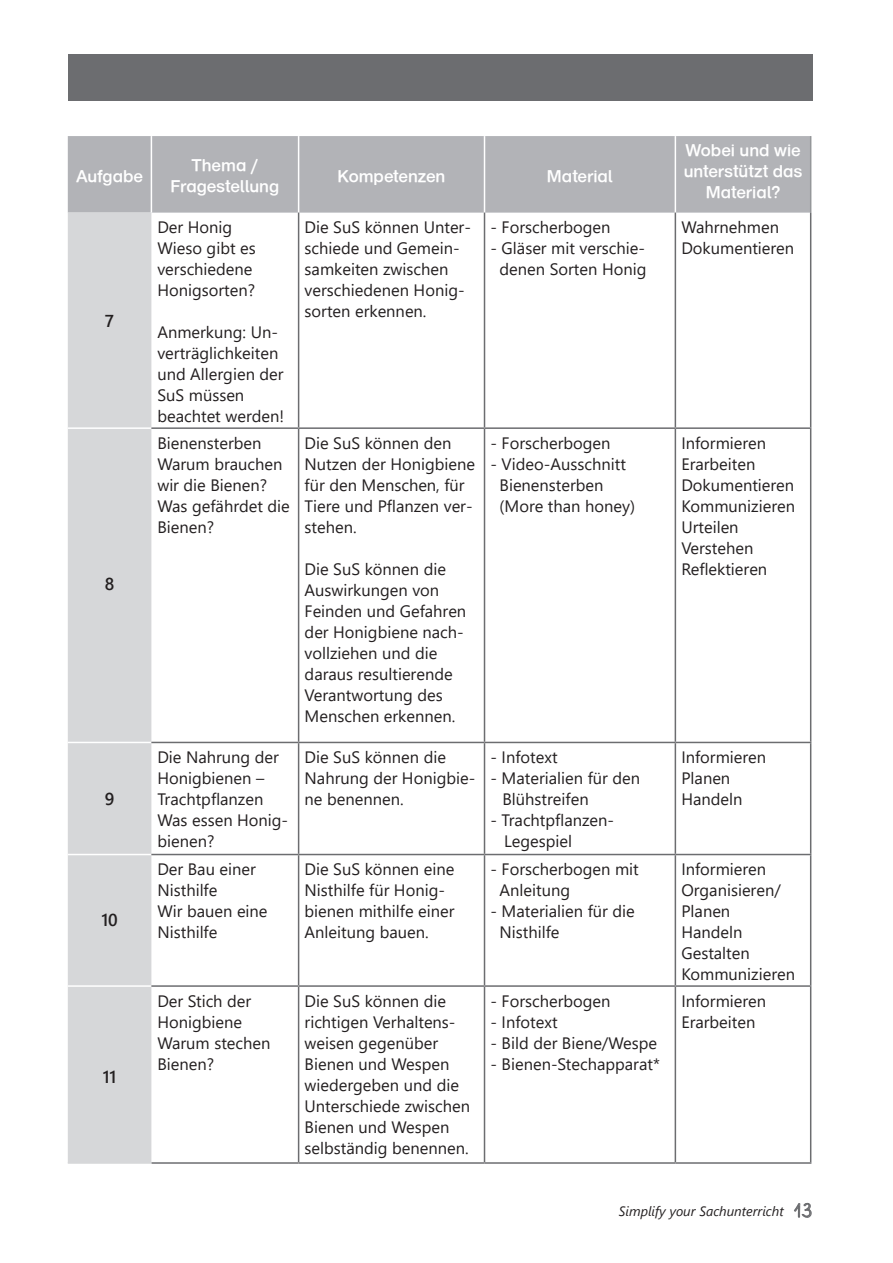
<style>
.page{position:relative;width:893px;height:1263px;background:#fff}
.page>*{position:absolute;margin:0;border:0;box-sizing:border-box;transform-origin:0 0}
.Tabelle_Head{font:17.7px/21px "Norddruck";color:#fff;text-align:center}
.Brot{font:600 17.25px "Segoe UI";color:#231f20}
.Tabelleninhalt{font:16.5px/21px "Segoe UI";color:#231f20}
.t1{font:italic 13.5px "Segoe UI";color:#231f20}
.s1{font-family:"Grundschrift";font-style:normal;font-size:18px;color:#6c6d70}
</style>
<div class="page">
<div style="left:68px;top:54px;width:744px;height:47px;background:#6c6d70"></div>
<div style="left:68px;top:136px;width:742px;height:77px;background:#b2b3b7"></div>
<div style="left:68px;top:213px;width:83px;height:949px;background:#d6d7d9"></div>
<hr style="left:151px;top:136px;width:1px;height:77px;background:#fff">
<hr style="left:298px;top:136px;width:1px;height:77px;background:#fff">
<hr style="left:484px;top:136px;width:1px;height:77px;background:#fff">
<hr style="left:675px;top:136px;width:1px;height:77px;background:#fff">
<hr style="left:68px;top:427px;width:83px;height:2px;background:#fff">
<hr style="left:68px;top:742px;width:83px;height:1px;background:#fff">
<hr style="left:68px;top:854px;width:83px;height:1px;background:#fff">
<hr style="left:68px;top:985px;width:83px;height:2px;background:#fff">
<hr style="left:810px;top:136px;width:1px;height:77px;background:#95979a">
<hr style="left:298px;top:213px;width:1px;height:214px;background:#6c6d70">
<hr style="left:484px;top:213px;width:1px;height:214px;background:#6c6d70">
<hr style="left:675px;top:213px;width:1px;height:214px;background:#6c6d70">
<hr style="left:810px;top:213px;width:1px;height:214px;background:#6c6d70">
<hr style="left:151px;top:427px;width:148px;height:2px;background:#6c6d70">
<hr style="left:151px;top:742px;width:148px;height:1px;background:#6c6d70">
<hr style="left:151px;top:854px;width:148px;height:1px;background:#6c6d70">
<hr style="left:298px;top:429px;width:1px;height:313px;background:#6c6d70">
<hr style="left:298px;top:743px;width:1px;height:111px;background:#6c6d70">
<hr style="left:298px;top:855px;width:1px;height:130px;background:#6c6d70">
<hr style="left:299px;top:427px;width:185px;height:2px;background:#6c6d70">
<hr style="left:484px;top:427px;width:191px;height:2px;background:#6c6d70">
<hr style="left:484px;top:429px;width:1px;height:313px;background:#6c6d70">
<hr style="left:484px;top:743px;width:1px;height:111px;background:#6c6d70">
<hr style="left:484px;top:855px;width:1px;height:130px;background:#6c6d70">
<hr style="left:299px;top:742px;width:185px;height:1px;background:#6c6d70">
<hr style="left:484px;top:742px;width:191px;height:1px;background:#6c6d70">
<hr style="left:299px;top:854px;width:185px;height:1px;background:#6c6d70">
<hr style="left:484px;top:854px;width:191px;height:1px;background:#6c6d70">
<hr style="left:675px;top:429px;width:1px;height:313px;background:#6c6d70">
<hr style="left:675px;top:743px;width:1px;height:111px;background:#6c6d70">
<hr style="left:675px;top:855px;width:1px;height:130px;background:#6c6d70">
<hr style="left:675px;top:427px;width:136px;height:2px;background:#6c6d70">
<hr style="left:810px;top:429px;width:1px;height:313px;background:#6c6d70">
<hr style="left:810px;top:743px;width:1px;height:111px;background:#6c6d70">
<hr style="left:810px;top:855px;width:1px;height:130px;background:#6c6d70">
<hr style="left:675px;top:742px;width:136px;height:1px;background:#6c6d70">
<hr style="left:675px;top:854px;width:136px;height:1px;background:#6c6d70">
<hr style="left:151px;top:985px;width:148px;height:2px;background:#6c6d70">
<hr style="left:151px;top:1162px;width:148px;height:2px;background:#6c6d70">
<hr style="left:298px;top:987px;width:1px;height:175px;background:#6c6d70">
<hr style="left:299px;top:985px;width:185px;height:2px;background:#6c6d70">
<hr style="left:484px;top:985px;width:191px;height:2px;background:#6c6d70">
<hr style="left:484px;top:987px;width:1px;height:175px;background:#6c6d70">
<hr style="left:299px;top:1162px;width:185px;height:2px;background:#6c6d70">
<hr style="left:484px;top:1162px;width:191px;height:2px;background:#6c6d70">
<hr style="left:675px;top:987px;width:1px;height:175px;background:#6c6d70">
<hr style="left:675px;top:985px;width:136px;height:2px;background:#6c6d70">
<hr style="left:810px;top:987px;width:1px;height:175px;background:#6c6d70">
<hr style="left:675px;top:1162px;width:136px;height:2px;background:#6c6d70">
<hr style="left:68px;top:1162px;width:83px;height:2px;background:#d6d7d9">
<p class="Tabelle_Head" style="left:76px;top:167px;width:68px">Aufgabe</p>
<p class="Tabelle_Head" style="left:171px;top:156px;width:110px">Thema /<br>Fragestellung</p>
<p class="Tabelle_Head" style="left:338px;top:166px;width:109px">Kompetenzen</p>
<p class="Tabelle_Head" style="left:547px;top:166px;width:68px">Material</p>
<p class="Brot" style="left:105px;top:305px;width:11px">7</p>
<p class="Brot" style="left:105px;top:567px;width:11px">8</p>
<p class="Brot" style="left:105px;top:782px;width:11px">9</p>
<p class="Brot" style="left:101px;top:903px;width:18px">10</p>
<p class="Brot" style="left:103px;top:1061px;width:15px">11</p>
<p class="Tabelleninhalt" style="left:157px;top:215px;width:76px">Der Honig</p>
<p class="Tabelleninhalt" style="left:157px;top:236px;width:100px">Wieso gibt es verschiedene<br>Honigsorten?</p>
<p class="Tabelleninhalt" style="left:157px;top:320px;width:128px">Anmerkung: Un&shy;verträglichkeiten und Allergien der<br>SuS müssen beachtet werden!</p>
<p class="Tabelleninhalt" style="left:157px;top:431px;width:106px">Bienensterben</p>
<p class="Tabelleninhalt" style="left:157px;top:452px;width:127px">Warum brauchen wir die Bienen?</p>
<p class="Tabelleninhalt" style="left:157px;top:494px;width:134px">Was gefährdet die<br>Bienen?</p>
<p class="Tabelleninhalt" style="left:157px;top:745px;width:123px">Die Nahrung der<br>Honigbienen –<br>Trachtpflanzen</p>
<p class="Tabelleninhalt" style="left:157px;top:808px;width:132px">Was essen Honig&shy;bienen?</p>
<p class="Tabelleninhalt" style="left:157px;top:857px;width:100px">Der Bau einer<br>Nisthilfe</p>
<p class="Tabelleninhalt" style="left:157px;top:899px;width:112px">Wir bauen eine<br>Nisthilfe</p>
<p class="Tabelleninhalt" style="left:305px;top:215px;width:168px">Die SuS können Unter&shy;schiede und Gemein&shy;samkeiten zwischen verschiedenen Honig&shy;sorten erkennen.</p>
<p class="Tabelleninhalt" style="left:490px;top:215px;width:121px">- Forscherbogen</p>
<p class="Tabelleninhalt" style="left:490px;top:236px;width:157px;text-align:center">- Gläser mit verschie&shy;denen Sorten Honig</p>
<p class="Tabelleninhalt" style="left:305px;top:431px;width:172px">Die SuS können den<br>Nutzen der Honigbiene für den Menschen, für<br>Tiere und Pflanzen ver&shy;stehen.</p>
<p class="Tabelleninhalt" style="left:305px;top:557px;width:163px">Die SuS können die<br>Auswirkungen von<br>Feinden und Gefahren der Honigbiene nach&shy;vollziehen und die daraus resultierende<br>Verantwortung des<br>Menschen erkennen.</p>
<p class="Tabelleninhalt" style="left:490px;top:431px;width:121px">- Forscherbogen</p>
<p class="Tabelleninhalt" style="left:500px;top:452px;width:137px;text-indent:-9px">- Video-Ausschnitt<br>Bienensterben (More than honey)</p>
<p class="Tabelleninhalt" style="left:305px;top:745px;width:172px">Die SuS können die<br>Nahrung der Honigbie&shy;ne benennen.</p>
<p class="Tabelleninhalt" style="left:490px;top:745px;width:69px">- Infotext</p>
<p class="Tabelleninhalt" style="left:502px;top:766px;width:139px;text-indent:-12px">- Materialien für den<br>Blühstreifen</p>
<p class="Tabelleninhalt" style="left:504px;top:808px;width:112px;text-indent:-14px">- Trachtpflanzen-<br>Legespiel</p>
<p class="Tabelleninhalt" style="left:305px;top:857px;width:151px">Die SuS können eine<br>Nisthilfe für Honig&shy;bienen mithilfe einer<br>Anleitung bauen.</p>
<p class="Tabelleninhalt" style="left:500px;top:857px;width:141px;text-indent:-9px">- Forscherbogen mit<br>Anleitung</p>
<p class="Tabelleninhalt" style="left:500px;top:899px;width:137px;text-indent:-9px">- Materialien für die<br>Nisthilfe</p>
<p class="Tabelleninhalt" style="left:157px;top:989px;width:95px">Der Stich der<br>Honigbiene</p>
<p class="Tabelleninhalt" style="left:157px;top:1031px;width:115px">Warum stechen<br>Bienen?</p>
<p class="Tabelleninhalt" style="left:305px;top:989px;width:167px">Die SuS können die richtigen Verhaltens&shy;weisen gegenüber<br>Bienen und Wespen wiedergeben und die<br>Unterschiede zwischen<br>Bienen und Wespen selbständig benennen.</p>
<p class="Tabelleninhalt" style="left:490px;top:989px;width:121px">- Forscherbogen</p>
<p class="Tabelleninhalt" style="left:490px;top:1010px;width:69px">- Infotext</p>
<p class="Tabelleninhalt" style="left:490px;top:1031px;width:168px">- Bild der Biene/Wespe</p>
<p class="Tabelleninhalt" style="left:490px;top:1052px;width:171px">- Bienen-Stechapparat*</p>
<p class="Tabelle_Head" style="left:684px;top:141px;width:120px">Wobei und wie unterstützt das<br>Material?</p>
<p class="Tabelleninhalt" style="left:681px;top:215px;width:99px">Wahrnehmen</p>
<p class="Tabelleninhalt" style="left:681px;top:236px;width:114px">Dokumentieren</p>
<p class="Tabelleninhalt" style="left:681px;top:431px;width:86px">Informieren</p>
<p class="Tabelleninhalt" style="left:681px;top:452px;width:76px">Erarbeiten</p>
<p class="Tabelleninhalt" style="left:681px;top:473px;width:114px">Dokumentieren</p>
<p class="Tabelleninhalt" style="left:681px;top:494px;width:115px">Kommunizieren</p>
<p class="Tabelleninhalt" style="left:681px;top:515px;width:59px">Urteilen</p>
<p class="Tabelleninhalt" style="left:681px;top:536px;width:74px">Verstehen</p>
<p class="Tabelleninhalt" style="left:681px;top:557px;width:87px">Reflektieren</p>
<p class="Tabelleninhalt" style="left:681px;top:745px;width:86px">Informieren</p>
<p class="Tabelleninhalt" style="left:681px;top:766px;width:50px">Planen</p>
<p class="Tabelleninhalt" style="left:681px;top:787px;width:63px">Handeln</p>
<p class="Tabelleninhalt" style="left:681px;top:857px;width:86px">Informieren</p>
<p class="Tabelleninhalt" style="left:681px;top:878px;width:101px">Organisieren/<br>Planen</p>
<p class="Tabelleninhalt" style="left:681px;top:920px;width:63px">Handeln</p>
<p class="Tabelleninhalt" style="left:681px;top:941px;width:70px">Gestalten</p>
<p class="Tabelleninhalt" style="left:681px;top:962px;width:115px">Kommunizieren</p>
<p class="Tabelleninhalt" style="left:681px;top:989px;width:86px">Informieren</p>
<p class="Tabelleninhalt" style="left:681px;top:1010px;width:76px">Erarbeiten</p>
<p class="t1" style="left:619px;top:1198px;width:195px">Simplify your Sachunterricht <span class="s1">13</span></p>
</div>
